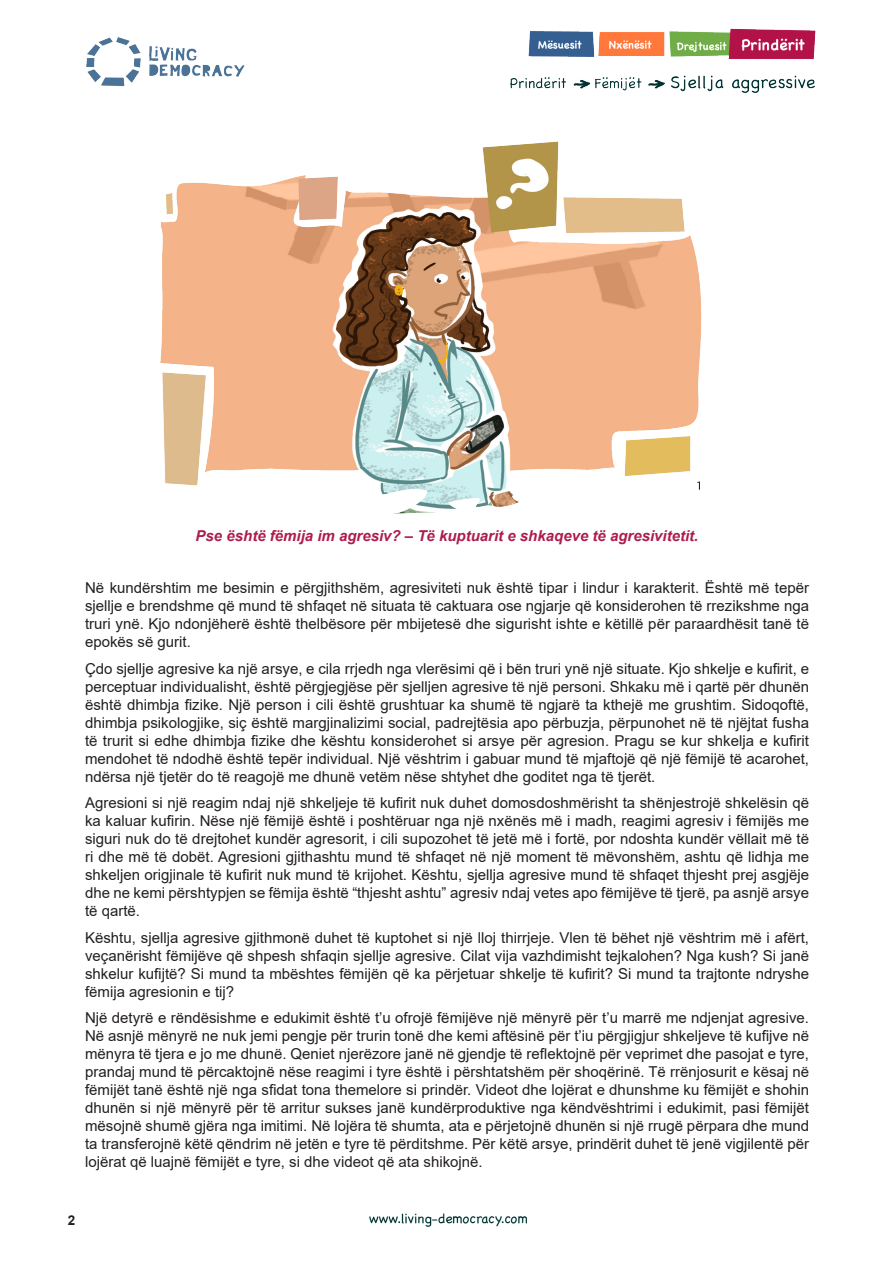
<style>
.page{position:relative;width:893px;height:1263px;background:#fff}
.page>*{position:absolute;margin:0;border:0;box-sizing:border-box;transform-origin:0 0}
.t1{font:15px/18px "Arial";color:#231f20;text-align:justify}
.t2{font:italic 700 15px "Arial";color:#ae1d4b}
.t3{font:700 13.5px "Arial";color:#231f20}
</style>
<div class="page">
<img style="left:86px;top:28px;width:730px;height:1199px">
<img style="left:153px;top:140px;width:557px;height:381px">
<p class="t2" style="left:196px;top:525px;width:504px">Pse është fëmija im agresiv? – Të kuptuarit e shkaqeve të agresivitetit.</p>
<p class="t1" style="left:85px;top:579px;width:725px">Në kundërshtim me besimin e përgjithshëm, agresiviteti nuk është tipar i lindur i karakterit. Është më tepër sjellje e brendshme që mund të shfaqet në situata të caktuara ose ngjarje që konsiderohen të rrezikshme nga truri ynë. Kjo ndonjëherë është thelbësore për mbijetesë dhe sigurisht ishte e këtillë për paraardhësit tanë të epokës së gurit.</p>
<p class="t1" style="left:85px;top:659px;width:725px">Çdo sjellje agresive ka një arsye, e cila rrjedh nga vlerësimi që i bën truri ynë një situate. Kjo shkelje e kufirit, e perceptuar individualisht, është përgjegjëse për sjelljen agresive të një personi. Shkaku më i qartë për dhunën është dhimbja fizike. Një person i cili është grushtuar ka shumë të ngjarë ta kthejë me grushtim. Sidoqoftë, dhimbja psikologjike, siç është margjinalizimi social, padrejtësia apo përbuzja, përpunohet në të njëjtat fusha të trurit si edhe dhimbja fizike dhe kështu konsiderohet si arsye për agresion. Pragu se kur shkelja e kufirit mendohet të ndodhë është tepër individual. Një vështrim i gabuar mund të mjaftojë që një fëmijë të acarohet, ndërsa një tjetër do të reagojë me dhunë vetëm nëse shtyhet dhe goditet nga të tjerët.</p>
<p class="t1" style="left:85px;top:794px;width:726px">Agresioni si një reagim ndaj një shkeljeje të kufirit nuk duhet domosdoshmërisht ta shënjestrojë shkelësin që ka kaluar kufirin. Nëse një fëmijë është i poshtëruar nga një nxënës më i madh, reagimi agresiv i fëmijës me siguri nuk do të drejtohet kundër agresorit, i cili supozohet të jetë më i fortë, por ndoshta kundër vëllait më të ri dhe më të dobët. Agresioni gjithashtu mund të shfaqet në një moment të mëvonshëm, ashtu që lidhja me shkeljen origjinale të kufirit nuk mund të krijohet. Kështu, sjellja agresive mund të shfaqet thjesht prej asgjëje dhe ne kemi përshtypjen se fëmija është “thjesht ashtu” agresiv ndaj vetes apo fëmijëve të tjerë, pa asnjë arsye të qartë.</p>
<p class="t1" style="left:85px;top:928px;width:725px">Kështu, sjellja agresive gjithmonë duhet të kuptohet si një lloj thirrjeje. Vlen të bëhet një vështrim më i afërt, veçanërisht fëmijëve që shpesh shfaqin sjellje agresive. Cilat vija vazhdimisht tejkalohen? Nga kush? Si janë shkelur kufijtë? Si mund ta mbështes fëmijën që ka përjetuar shkelje të kufirit? Si mund ta trajtonte ndryshe fëmija agresionin e tij?</p>
<p class="t1" style="left:85px;top:1009px;width:726px">Një detyrë e rëndësishme e edukimit është t’u ofrojë fëmijëve një mënyrë për t’u marrë me ndjenjat agresive.<br>Në asnjë mënyrë ne nuk jemi pengje për trurin tonë dhe kemi aftësinë për t’iu përgjigjur shkeljeve të kufijve në mënyra të tjera e jo me dhunë. Qeniet njerëzore janë në gjendje të reflektojnë për veprimet dhe pasojat e tyre, prandaj mund të përcaktojnë nëse reagimi i tyre është i përshtatshëm për shoqërinë. Të rrënjosurit e kësaj në fëmijët tanë është një nga sfidat tona themelore si prindër. Videot dhe lojërat e dhunshme ku fëmijët e shohin dhunën si një mënyrë për të arritur sukses janë kundërproduktive nga këndvështrimi i edukimit, pasi fëmijët mësojnë shumë gjëra nga imitimi. Në lojëra të shumta, ata e përjetojnë dhunën si një rrugë përpara dhe mund ta transferojnë këtë qëndrim në jetën e tyre të përditshme. Për këtë arsye, prindërit duhet të jenë vigjilentë për lojërat që luajnë fëmijët e tyre, si dhe videot që ata shikojnë.</p>
<p class="t3" style="left:68px;top:1211px;width:9px">2</p>
</div>
